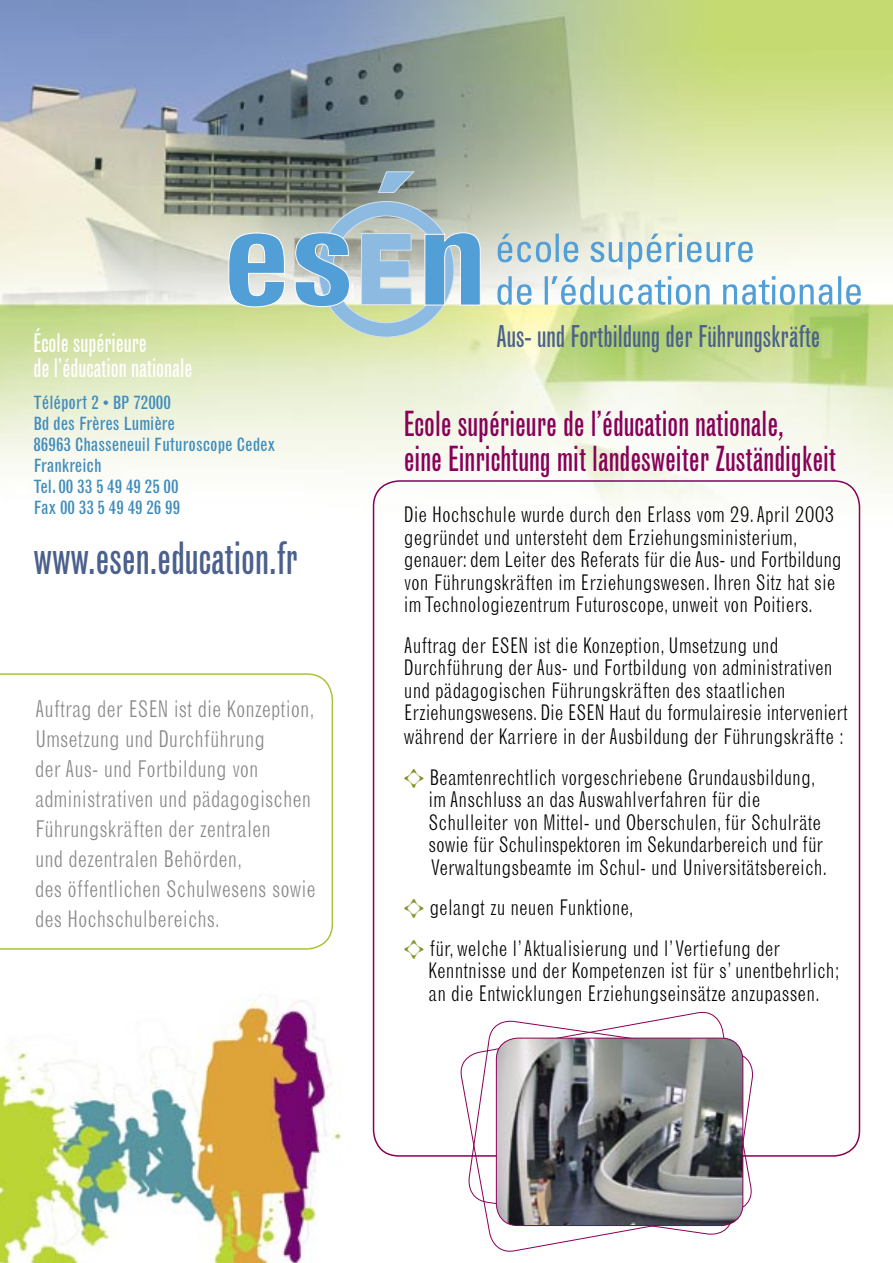
<style>
.page{position:relative;width:893px;height:1263px;background:#fff}
.page>*{position:absolute;margin:0;border:0;box-sizing:border-box;transform-origin:0 0}
.t1{font:extra-condensed 44.4px "Grotesque";color:#4b608c}
.t2{font:extra-condensed 34.5px "Grotesque";color:#880058}
.t3{font:extra-condensed 30px "Grotesque";color:#4b608c}
.t4{font:extra-condensed 25.5px "Grotesque";color:#fff}
.t5{font:300 condensed 22.5px/30px "Grotesque";color:#888}
.t6{font:300 condensed 21px/22.5px "Grotesque";color:#000}
.t7{font:condensed 18px "Grotesque";color:#3f8cbd}
.s1{font-family:"Distro Bats";font-weight:400;font-stretch:normal;font-size:27px;color:#7f9629}
</style>
<div class="page">
<img style="left:0;top:0;width:893px;height:1263px">
<svg style="left:498px;top:234px;width:53px;height:28px"></svg>
<hr style="left:556px;top:234px;width:3px;height:28px;background:#529ed7">
<svg style="left:564px;top:242px;width:14px;height:20px"></svg>
<svg style="left:590px;top:234px;width:111px;height:35px;background:#cadee1"></svg>
<svg style="left:707px;top:242px;width:13px;height:20px"></svg>
<svg style="left:726px;top:242px;width:27px;height:20px"></svg>
<svg style="left:497px;top:276px;width:34px;height:29px"></svg>
<hr style="left:545px;top:276px;width:3px;height:28px;background:#529ed7">
<svg style="left:552px;top:276px;width:42px;height:29px"></svg>
<svg style="left:600px;top:276px;width:110px;height:29px"></svg>
<svg style="left:723px;top:276px;width:110px;height:29px"></svg>
<hr style="left:838px;top:276px;width:3px;height:28px;background:#529ed7">
<svg style="left:846px;top:284px;width:15px;height:21px"></svg>
<svg style="left:377px;top:171px;width:38px;height:21px"></svg>
<svg style="left:229px;top:233px;width:56px;height:74px;background:#85b8d9"></svg>
<svg style="left:295px;top:200px;width:186px;height:138px;background:#a2c0c6"></svg>
<svg style="left:372px;top:479px;width:489px;height:677px"></svg>
<svg style="left:0;top:672px;width:334px;height:277px"></svg>
<svg style="left:457px;top:1009px;width:298px;height:245px"></svg>
<svg style="left:466px;top:1018px;width:290px;height:219px"></svg>
<svg style="left:496px;top:1037px;width:247px;height:188px;background:#7f7f82"></svg>
<p class="t4" style="left:33px;top:328px;width:115px">École supérieure</p>
<p class="t4" style="left:33px;top:353px;width:160px">de l’éducation nationale</p>
<p class="t7" style="left:33px;top:392px;width:139px">Téléport 2 • BP 72000</p>
<p class="t7" style="left:33px;top:413px;width:143px">Bd des Frères Lumière</p>
<p class="t7" style="left:33px;top:434px;width:243px">86963 Chasseneuil Futuroscope Cedex</p>
<p class="t7" style="left:33px;top:455px;width:70px">Frankreich</p>
<p class="t7" style="left:33px;top:476px;width:147px">Tel. 00 33 5 49 49 25 00</p>
<p class="t7" style="left:33px;top:497px;width:148px">Fax 00 33 5 49 49 26 99</p>
<p class="t1" style="left:33px;top:531px;width:266px">www.esen.education.fr</p>
<p class="t5" style="left:35px;top:693px;width:281px">Auftrag der ESEN ist die Konzeption,<br>Umsetzung und Durchführung</p>
<p class="t5" style="left:35px;top:753px;width:225px">der Aus- und Fortbildung von</p>
<p class="t5" style="left:35px;top:783px;width:278px">administrativen und pädagogischen<br>Führungskräften der zentralen</p>
<p class="t5" style="left:35px;top:843px;width:209px">und dezentralen Behörden,</p>
<p class="t5" style="left:35px;top:873px;width:282px">des öffentlichen Schulwesens sowie des Hochschulbereichs.</p>
<p class="t3" style="left:496px;top:318px;width:325px">Aus- und Fortbildung der Führungskräfte</p>
<p class="t2" style="left:404px;top:403px;width:382px">Ecole supérieure de l’éducation nationale,</p>
<p class="t2" style="left:404px;top:438px;width:434px">eine Einrichtung mit landesweiter Zuständigkeit</p>
<p class="t6" style="left:404px;top:503px;width:432px">Die Hochschule wurde durch den Erlass vom 29. April 2003 gegründet und untersteht dem Erziehungsministerium,</p>
<p class="t6" style="left:404px;top:548px;width:439px">genauer: dem Leiter des Referats für die Aus- und Fortbildung</p>
<p class="t6" style="left:404px;top:571px;width:433px">von Führungskräften im Erziehungswesen. Ihren Sitz hat sie</p>
<p class="t6" style="left:404px;top:593px;width:411px">im Technologiezentrum Futuroscope, unweit von Poitiers.</p>
<p class="t6" style="left:404px;top:634px;width:376px">Auftrag der ESEN ist die Konzeption, Umsetzung und</p>
<p class="t6" style="left:404px;top:656px;width:430px">Durchführung der Aus- und Fortbildung von administrativen</p>
<p class="t6" style="left:404px;top:679px;width:383px">und pädagogischen Führungskräften des staatlichen</p>
<p class="t6" style="left:404px;top:701px;width:446px">Erziehungswesens. Die ESEN Haut du formulairesie interveniert</p>
<p class="t6" style="left:404px;top:725px;width:441px">während der Karriere in der Ausbildung der Führungskräfte :</p>
<p class="t6" style="left:404px;top:766px;width:413px"><span class="s1">j</span> Beamtenrechtlich vorgeschriebene Grundausbildung,</p>
<p class="t6" style="left:429px;top:788px;width:333px">im Anschluss an das Auswahlverfahren für die</p>
<p class="t6" style="left:429px;top:811px;width:394px">Schulleiter von Mittel- und Oberschulen, für Schulräte</p>
<p class="t6" style="left:429px;top:833px;width:396px">sowie für Schulinspektoren im Sekundarbereich und für</p>
<p class="t6" style="left:431px;top:856px;width:398px">Verwaltungsbeamte im Schul- und Universitätsbereich.</p>
<p class="t6" style="left:404px;top:896px;width:231px"><span class="s1">j</span> gelangt zu neuen Funktione,</p>
<p class="t6" style="left:404px;top:937px;width:378px"><span class="s1">j</span> für, welche l’ Aktualisierung und l’ Vertiefung der</p>
<p class="t6" style="left:429px;top:959px;width:412px">Kenntnisse und der Kompetenzen ist für s’ unentbehrlich;</p>
<p class="t6" style="left:429px;top:982px;width:393px">an die Entwicklungen Erziehungseinsätze anzupassen.</p>
</div>
